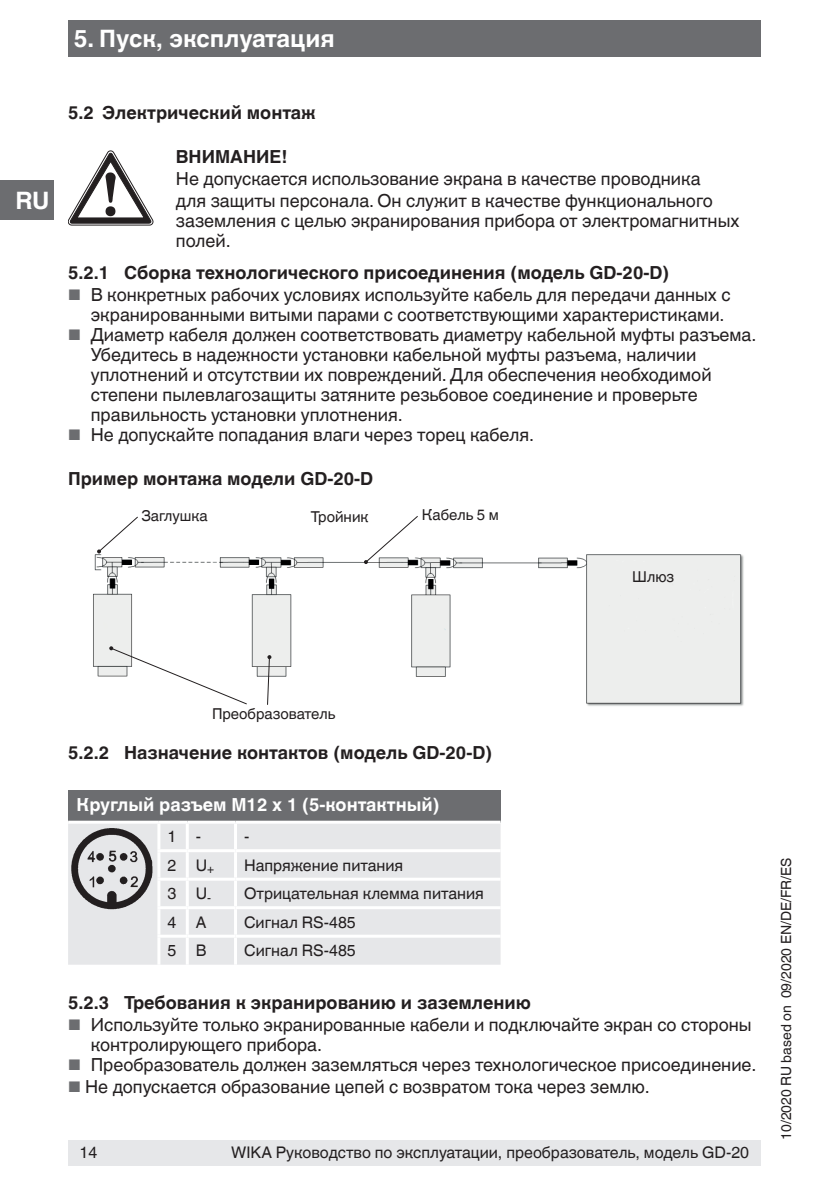
<style>
.page{position:relative;width:840px;height:1191px;background:#fff}
.page>*{position:absolute;margin:0;border:0;box-sizing:border-box;transform-origin:0 0}
.t1{font:700 24px "Helvetica World";color:#fff}
.t2{font:18px/20px "Helvetica World";color:#231f20}
.t3{font:700 18px "Helvetica World";color:#231f20}
.t4{font:700 18px "Helvetica World";color:#fff}
.t5{font:16px "Helvetica World";color:#231f20}
.t6{font:15px "Helvetica World";color:#231f20}
.t7{font:14px "Helvetica World";color:#231f20}
.s1{font-size:15.4px;color:#6c6d70}
</style>
<div class="page">
<div style="left:68px;top:1140px;width:692px;height:25px;background:#e6e7e9"></div>
<div style="left:0;top:180px;width:54px;height:40px;background:#6c6d70"></div>
<div style="left:68px;top:20px;width:692px;height:37px;background:#6c6d70"></div>
<div style="left:68px;top:790px;width:432px;height:32px;background:#6c6d70"></div>
<div style="left:68px;top:824px;width:432px;height:140px;background:#e6e7e9"></div>
<hr style="left:68px;top:820px;width:91px;height:3px;background:#fff">
<hr style="left:159px;top:820px;width:28px;height:3px;background:#fff">
<hr style="left:157px;top:823px;width:3px;height:26px;background:#fff">
<hr style="left:187px;top:820px;width:48px;height:3px;background:#fff">
<hr style="left:186px;top:823px;width:3px;height:26px;background:#fff">
<hr style="left:235px;top:820px;width:265px;height:3px;background:#fff">
<hr style="left:234px;top:823px;width:3px;height:26px;background:#fff">
<hr style="left:157px;top:849px;width:30px;height:3px;background:#fff">
<hr style="left:157px;top:852px;width:3px;height:25px;background:#fff">
<hr style="left:187px;top:849px;width:48px;height:3px;background:#fff">
<hr style="left:186px;top:852px;width:3px;height:25px;background:#fff">
<hr style="left:235px;top:849px;width:265px;height:3px;background:#fff">
<hr style="left:234px;top:852px;width:3px;height:25px;background:#fff">
<hr style="left:157px;top:877px;width:30px;height:3px;background:#fff">
<hr style="left:157px;top:880px;width:3px;height:26px;background:#fff">
<hr style="left:187px;top:877px;width:48px;height:3px;background:#fff">
<hr style="left:186px;top:880px;width:3px;height:26px;background:#fff">
<hr style="left:235px;top:877px;width:265px;height:3px;background:#fff">
<hr style="left:234px;top:880px;width:3px;height:26px;background:#fff">
<hr style="left:157px;top:906px;width:30px;height:3px;background:#fff">
<hr style="left:157px;top:909px;width:3px;height:25px;background:#fff">
<hr style="left:187px;top:906px;width:48px;height:3px;background:#fff">
<hr style="left:186px;top:909px;width:3px;height:25px;background:#fff">
<hr style="left:235px;top:906px;width:265px;height:3px;background:#fff">
<hr style="left:234px;top:909px;width:3px;height:25px;background:#fff">
<hr style="left:157px;top:934px;width:30px;height:3px;background:#fff">
<hr style="left:157px;top:937px;width:3px;height:27px;background:#fff">
<hr style="left:187px;top:934px;width:48px;height:3px;background:#fff">
<hr style="left:186px;top:937px;width:3px;height:27px;background:#fff">
<hr style="left:235px;top:934px;width:265px;height:3px;background:#fff">
<hr style="left:234px;top:937px;width:3px;height:27px;background:#fff">
<svg style="left:68px;top:151px;width:85px;height:74px"></svg>
<img style="left:93px;top:553px;width:651px;height:153px">
<svg style="left:97px;top:516px;width:41px;height:37px"></svg>
<svg style="left:364px;top:516px;width:55px;height:48px"></svg>
<svg style="left:109px;top:646px;width:139px;height:59px"></svg>
<svg style="left:266px;top:655px;width:5px;height:51px"></svg>
<img style="left:69px;top:826px;width:85px;height:85px">
<h1 class="t1" style="left:74px;top:25px;width:262px">5. Пуск, эксплуатация</h1>
<h1 class="t1" style="left:15px;top:186px;width:36px">RU</h1>
<p class="t3" style="left:68px;top:102px;width:249px">5.2 Электрический монтаж</p>
<p class="t3" style="left:176px;top:146px;width:113px">ВНИМАНИЕ!</p>
<p class="t2" style="left:176px;top:168px;width:538px;line-height:22px">Не допускается использование экрана в качестве проводника для защиты персонала. Он служит в качестве функционального</p>
<p class="t2" style="left:176px;top:211px;width:564px">заземления с целью экранирования прибора от электромагнитных полей.</p>
<p class="t3" style="left:68px;top:262px;width:602px">5.2.1 Сборка технологического присоединения (модель GD-20-D)</p>
<p class="t2" style="left:91px;top:285px;width:641px;text-indent:-23px"><span class="s1">■</span> В конкретных рабочих условиях используйте кабель для передачи данных с экранированными витыми парами с соответствующими характеристиками.</p>
<p class="t2" style="left:91px;top:325px;width:667px;text-indent:-23px"><span class="s1">■</span> Диаметр кабеля должен соответствовать диаметру кабельной муфты разъема.<br>Убедитесь в надежности установки кабельной муфты разъема, наличии уплотнений и отсутствии их повреждений. Для обеспечения необходимой степени пылевлагозащиты затяните резьбовое соединение и проверьте правильность установки уплотнения.</p>
<p class="t2" style="left:68px;top:425px;width:467px"><span class="s1">■</span> Не допускайте попадания влаги через торец кабеля.</p>
<p class="t3" style="left:68px;top:468px;width:306px">Пример монтажа модели GD-20-D</p>
<p class="t6" style="left:141px;top:507px;width:68px">Заглушка</p>
<p class="t6" style="left:311px;top:507px;width:59px">Тройник</p>
<p class="t6" style="left:422px;top:506px;width:78px">Кабель 5 м</p>
<p class="t6" style="left:632px;top:568px;width:43px">Шлюз</p>
<p class="t6" style="left:212px;top:705px;width:125px">Преобразователь</p>
<p class="t3" style="left:68px;top:742px;width:425px">5.2.2 Назначение контактов (модель GD-20-D)</p>
<p class="t4" style="left:77px;top:794px;width:364px">Круглый разъем M12 x 1 (5-контактный)</p>
<p class="t5" style="left:167px;top:827px;width:35px">1 -</p>
<p class="t5" style="left:244px;top:827px;width:7px">-</p>
<p class="t5" style="left:167px;top:855px;width:48px">2 U<sub>+</sub></p>
<p class="t5" style="left:244px;top:855px;width:161px">Напряжение питания</p>
<p class="t5" style="left:167px;top:884px;width:45px">3 U<sub>-</sub></p>
<p class="t5" style="left:244px;top:884px;width:241px">Отрицательная клемма питания</p>
<p class="t5" style="left:167px;top:912px;width:41px">4 A</p>
<p class="t5" style="left:244px;top:912px;width:113px">Сигнал RS-485</p>
<p class="t5" style="left:167px;top:941px;width:41px">5 B</p>
<p class="t5" style="left:244px;top:941px;width:113px">Сигнал RS-485</p>
<p class="t3" style="left:68px;top:992px;width:464px">5.2.3 Требования к экранированию и заземлению</p>
<p class="t2" style="left:91px;top:1014px;width:662px;text-indent:-23px"><span class="s1">■</span> Используйте только экранированные кабели и подключайте экран со стороны контролирующего прибора.</p>
<p class="t2" style="left:68px;top:1054px;width:689px"><span class="s1">■</span> Преобразователь должен заземляться через технологическое присоединение.</p>
<p class="t2" style="left:68px;top:1076px;width:583px"><span class="s1">■</span> Не допускается образование цепей с возвратом тока через землю.</p>
<p class="t5" style="left:79px;top:1143px;width:19px">14</p>
<p class="t5" style="left:231px;top:1143px;width:519px">WIKA Руководство по эксплуатации, преобразователь, модель GD-20</p>
<p class="t7" style="left:777px;top:1140px;width:284px;rotate:-90deg">10/2020 RU based on 09/2020 EN/DE/FR/ES</p>
</div>
